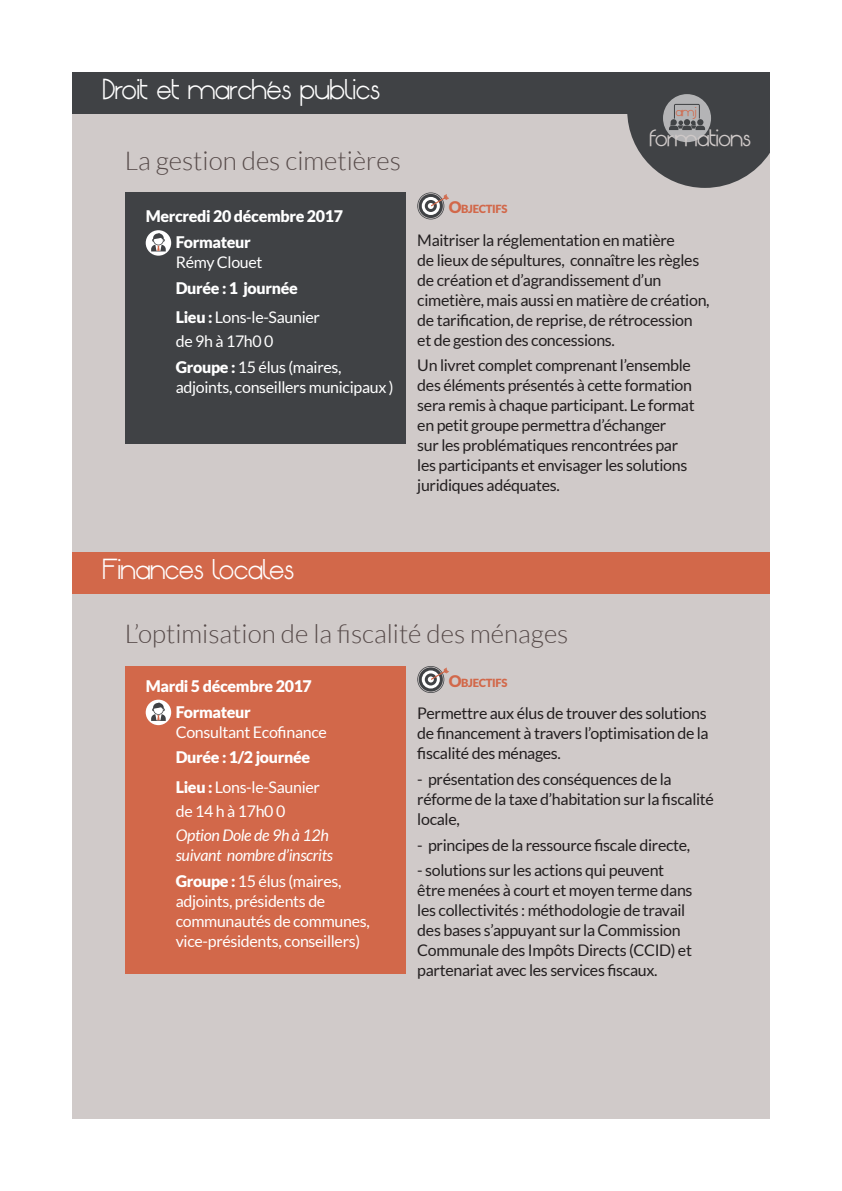
<style>
.page{position:relative;width:842px;height:1191px;background:#fff}
.page>*{position:absolute;margin:0;border:0;box-sizing:border-box;transform-origin:0 0}
.t1{font:300 26px "Lato";color:#564a49}
.t2{font:700 20px "Origin";color:#fff}
.t3{font:800 16.4px "Origin";color:#d0cac9}
.t4{font:16px/20px "Lato";letter-spacing:-.02em;color:#231f20}
.t5{font:16px/20px "Lato";letter-spacing:-.02em;color:#fff}
.t6{font:900 16px/25.6px "Lato";letter-spacing:-.02em;color:#fff}
.t7{font:italic 16px/20px "Lato";letter-spacing:-.02em;color:#fff}
.t8{font:900 11.2px "Lato";letter-spacing:-.03em;color:#d2684a}
.t9{font:800 9px "Origin";color:#d2684a}
.s1{font-weight:400}
.s2{font-weight:900}
.s3{font-size:16px}
</style>
<div class="page">
<div style="left:72px;top:113px;width:698px;height:1006px;background:#d0cac9"></div>
<div style="left:125px;top:192px;width:280px;height:252px;background:#404245"></div>
<div style="left:125px;top:666px;width:280px;height:307px;background:#d2684a"></div>
<svg style="left:146px;top:230px;width:25px;height:26px"></svg>
<svg style="left:151px;top:233px;width:15px;height:18px"></svg>
<div style="left:146px;top:699px;width:25px;height:26px;background:#fff;border-radius:50%"></div>
<svg style="left:151px;top:702px;width:15px;height:19px"></svg>
<svg style="left:417px;top:192px;width:32px;height:27px"></svg>
<svg style="left:417px;top:666px;width:32px;height:27px"></svg>
<div style="left:72px;top:72px;width:698px;height:41px;background:#404245"></div>
<div style="left:72px;top:552px;width:698px;height:41px;background:#d2684a"></div>
<svg style="left:627px;top:94px;width:143px;height:94px"></svg>
<p class="t2" style="left:102px;top:74px;width:279px">Droit et marchés publics</p>
<h1 class="t1" style="left:125px;top:146px;width:278px">La gestion des cimetières</h1>
<p class="t6" style="left:176px;top:203px;width:169px;text-indent:-30px">Mercredi 20 décembre 2017<br>Formateur</p>
<p class="t5" style="left:176px;top:252px;width:88px">Rémy Clouet</p>
<p class="t6" style="left:176px;top:273px;width:146px;line-height:29.6px">Durée : 1 journée<br>Lieu : <span class="s1">Lons-le-Saunier</span></p>
<p class="t5" style="left:176px;top:329px;width:167px;line-height:25.6px">de 9h à 17h0 0<br><span class="s2">Groupe :</span> 15 élus (maires,</p>
<p class="t5" style="left:176px;top:377px;width:219px">adjoints, conseillers municipaux )</p>
<p class="t9" style="left:675px;top:104px;width:22px">AMJ</p>
<p class="t8" style="left:449px;top:202px;width:60px"><span class="s3">O</span>BJECTIFS</p>
<p class="t3" style="left:649px;top:125px;width:103px">FORMATIONS</p>
<p class="t4" style="left:417px;top:230px;width:294px">Maitriser la réglementation en matière<br>de lieux de sépultures, connaître les règles de création et d’agrandissement d’un cimetière, mais aussi en matière de création, de tarification, de reprise, de rétrocession et de gestion des concessions.</p>
<p class="t4" style="left:417px;top:355px;width:279px">Un livret complet comprenant l’ensemble des éléments présentés à cette formation sera remis à chaque participant. Le format en petit groupe permettra d’échanger<br>sur les problématiques rencontrées par les participants et envisager les solutions juridiques adéquates.</p>
<p class="t2" style="left:102px;top:554px;width:193px">Finances locales</p>
<h1 class="t1" style="left:125px;top:620px;width:445px">L’optimisation de la fiscalité des ménages</h1>
<p class="t6" style="left:176px;top:673px;width:138px;text-indent:-30px">Mardi 5 décembre 2017<br>Formateur</p>
<p class="t5" style="left:176px;top:721px;width:153px">Consultant Ecofinance</p>
<p class="t6" style="left:176px;top:742px;width:146px;line-height:29.6px">Durée : 1/2 journée<br>Lieu : <span class="s1">Lons-le-Saunier</span></p>
<p class="t5" style="left:176px;top:801px;width:111px">de 14 h à 17h0 0</p>
<p class="t7" style="left:176px;top:825px;width:159px">Option Dole de 9h à 12h suivant nombre d’inscrits</p>
<p class="t5" style="left:176px;top:870px;width:196px"><span class="s2">Groupe :</span> 15 élus (maires, adjoints, présidents de communautés de communes, vice-présidents, conseillers)</p>
<p class="t8" style="left:449px;top:676px;width:60px"><span class="s3">O</span>BJECTIFS</p>
<p class="t4" style="left:417px;top:703px;width:293px">Permettre aux élus de trouver des solutions de financement à travers l’optimisation de la fiscalité des ménages.</p>
<p class="t4" style="left:417px;top:769px;width:298px">- présentation des conséquences de la réforme de la taxe d’habitation sur la fiscalité locale,</p>
<p class="t4" style="left:417px;top:834px;width:274px">- principes de la ressource fiscale directe,</p>
<p class="t4" style="left:417px;top:860px;width:277px">- solutions sur les actions qui peuvent être menées à court et moyen terme dans les collectivités : méthodologie de travail des bases s’appuyant sur la Commission Communale des Impôts Directs (CCID) et partenariat avec les services fiscaux.</p>
</div>
